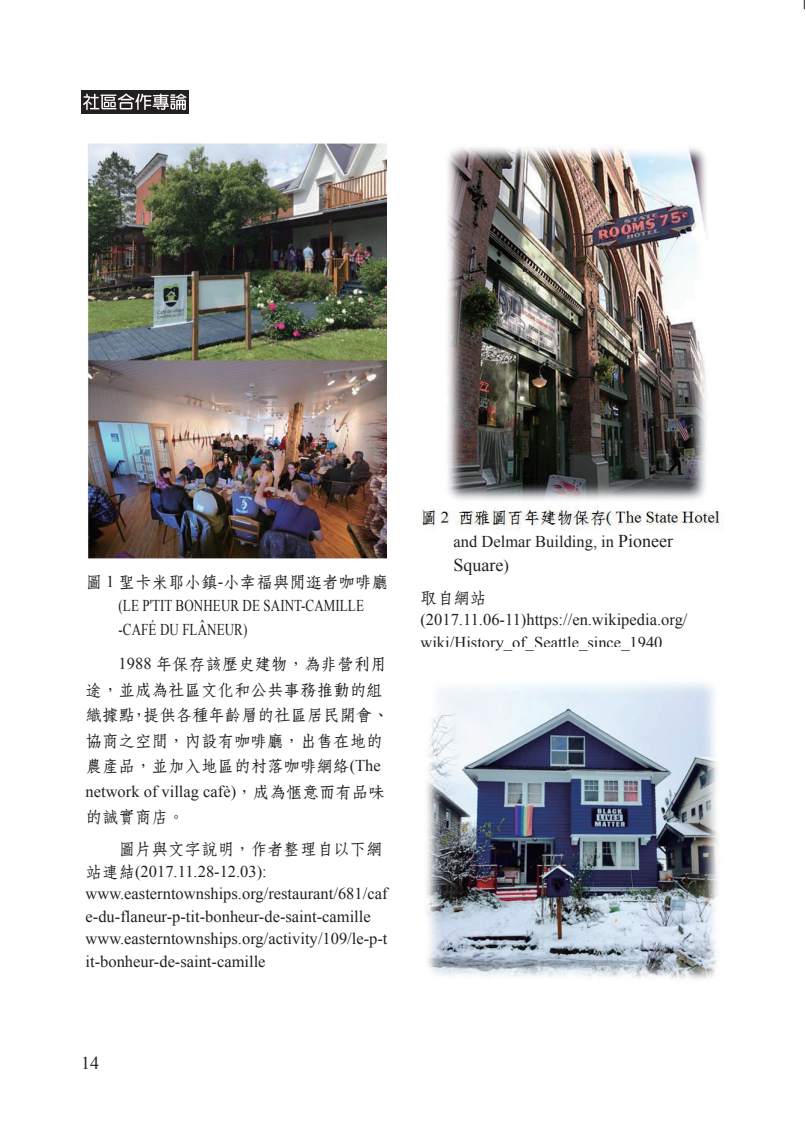
<style>
.page{position:relative;width:806px;height:1136px;background:#fff}
.page>*{position:absolute;margin:0;border:0;box-sizing:border-box;transform-origin:0 0}
.t1{font:18px "Times New Roman";color:#231f20}
.t2{font:18px "Times New Roman";color:#231f20}
.t3{font:16.5px/22.5px "Times New Roman";color:#231f20}
.t4{font:16.5px/25.5px "DF Fang Song W6 HK BF";color:#231f20}
.t5{font:16.5px/24px "Times New Roman";color:#231f20;scale:.79 1}
.t6{font:15px "Times New Roman";color:#231f20}
.s1{font-family:"Times New Roman"}
.s2{font-family:"DF Fang Song W6 HK BF"}
.s3{font-size:18px}
.s4{font-size:16.5px}
</style>
<div class="page">
<img style="left:87px;top:144px;width:299px;height:414px">
<img style="left:416px;top:145px;width:308px;height:385px">
<img style="left:426px;top:647px;width:292px;height:333px">
<div style="left:81px;top:90px;width:108px;height:24px;background:#231f20"></div>
<svg style="left:83px;top:93px;width:103px;height:17px"></svg>
<p class="t4" style="left:86px;top:569px;width:304px">圖 <span class="s1">1</span> 聖卡米耶小鎮<span class="s1">-</span>小幸福與閒逛者咖啡廳</p>
<p class="t5" style="left:119px;top:593px;width:312px">(LE P'TIT BONHEUR DE SAINT-CAMILLE -CAFÉ DU FLÂNEUR)</p>
<p class="t4" style="left:86px;top:651px;width:305px;text-indent:33px"><span class="s1">1988</span> 年保存該歷史建物，為非營利用途，並成為社區文化和公共事務推動的組織據點，提供各種年齡層的社區居民開會、協商之空間，內設有咖啡廳，出售在地的農產品，並加入地區的村落咖啡網絡<span class="s1">(The</span></p>
<p class="t3" style="left:86px;top:779px;width:301px">network of villag cafè)<span class="s2">，成為愜意而有品味</span></p>
<p class="t4" style="left:119px;top:801px;width:266px;line-height:32.1px;text-indent:-33px">的誠實商店。<br>圖片與文字說明，作者整理自以下網</p>
<p class="t3" style="left:86px;top:859px;width:303px"><span class="s2">站連結</span>(2017.11.28-12.03): www.easterntownships.org/restaurant/681/caf e-du-flaneur-p-tit-bonheur-de-saint-camille www.easterntownships.org/activity/109/le-p-t it-bonheur-de-saint-camille</p>
<p class="t3" style="left:453px;top:529px;width:221px">and Delmar Building, in <span class="s3">Pioneer</span></p>
<p class="t1" style="left:453px;top:552px;width:57px">Square<span class="s4">)</span></p>
<p class="t4" style="left:420px;top:584px;width:67px">取自網站</p>
<p class="t3" style="left:420px;top:608px;width:268px">(2017.11.06-11)https://en.wikipedia.org/ wiki/History_of_Seattle_since_1940</p>
<p class="t2" style="left:81px;top:1050px;width:19px">14</p>
<p class="t6" style="left:86px;top:1059px;width:17px">14</p>
</div>
